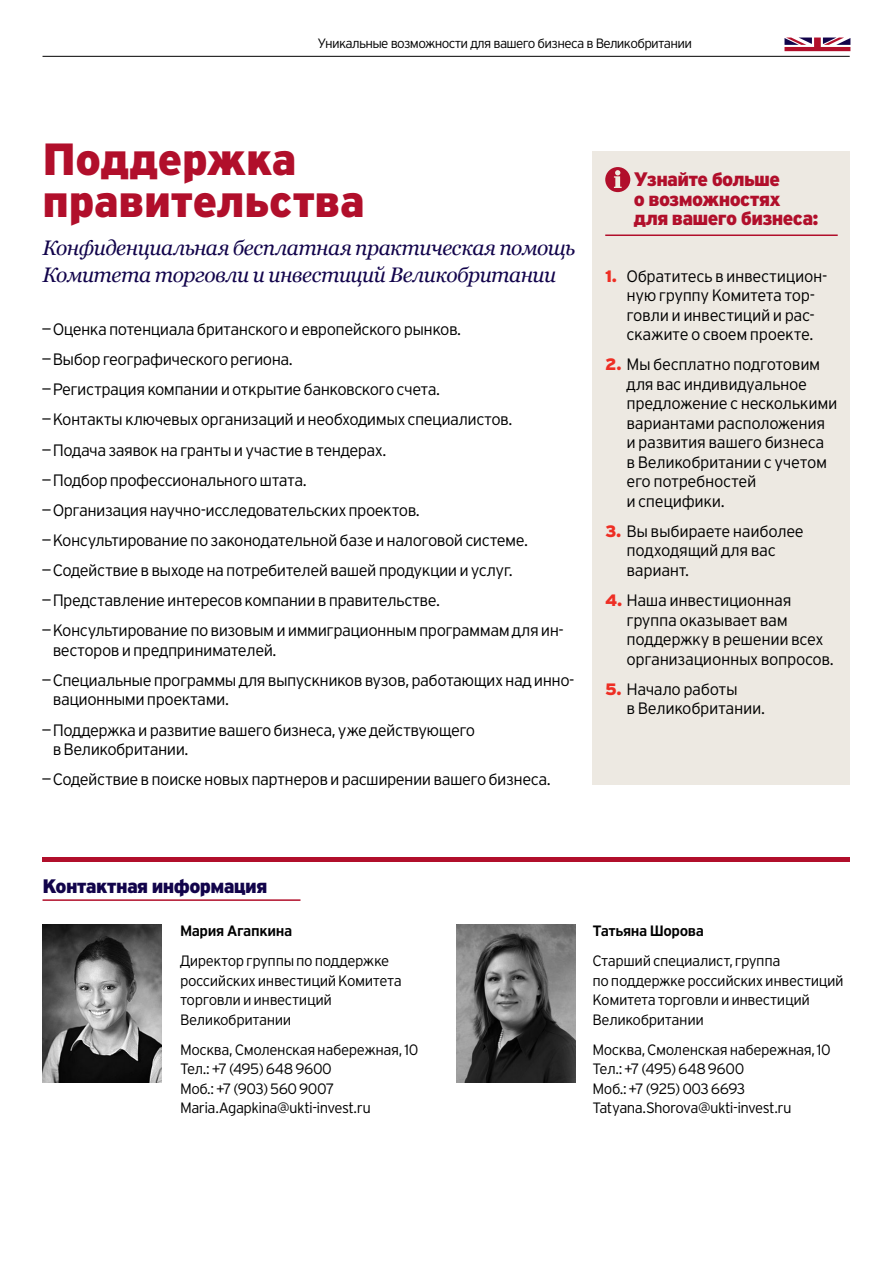
<style>
.page{position:relative;width:893px;height:1263px;background:#fff}
.page>*{position:absolute;margin:0;border:0;box-sizing:border-box;transform-origin:0 0}
.t1{font:900 45px/42px "Inter Font";letter-spacing:-.01em;color:#b10f2b}
.t2{font:italic 21px/27px "Georgia";letter-spacing:-.025em;color:#12044b}
.t3{font:900 19.5px/19.5px "Inter Font";letter-spacing:-.035em;color:#b10f2b}
.t4{font:900 19.5px "Inter Font";letter-spacing:-.03em;color:#12044b}
.t5{font:300 16.5px/19.5px "Inter Font";letter-spacing:-.03em;color:#000}
.t6{font:300 15px/19.5px "Inter Font";letter-spacing:-.03em;color:#000}
.t7{font:700 15px "Inter Font";letter-spacing:-.025em;color:#000}
.t8{font:300 13.5px "Inter Font";letter-spacing:-.05em;color:#000}
.s1{font-weight:900;color:#ee2e24}
</style>
<div class="page">
<hr style="left:43px;top:56px;width:807px;height:1px;background:#000">
<svg style="left:784px;top:38px;width:66px;height:13px"></svg>
<div style="left:592px;top:151px;width:258px;height:633px;background:#ede9e2"></div>
<hr style="left:605px;top:234px;width:233px;height:2px;background:#b10f2b">
<div style="left:605px;top:167px;width:25px;height:25px;background:#b10f2b;border-radius:50%"></div>
<svg style="left:614px;top:170px;width:8px;height:18px"></svg>
<hr style="left:43px;top:899px;width:257px;height:2px;background:#b10f2b">
<img style="left:43px;top:925px;width:119px;height:157px">
<img style="left:457px;top:925px;width:118px;height:157px">
<div style="left:43px;top:857px;width:807px;height:5px;background:#b10f2b"></div>
<p class="t8" style="left:317px;top:36px;width:376px">Уникальные возможности для вашего бизнеса в Великобритании</p>
<h1 class="t1" style="left:43px;top:138px;width:324px">Поддержка правительства</h1>
<p class="t2" style="left:43px;top:233px;width:534px">Конфиденциальная бесплатная практическая помощь<br>Комитета торговли и инвестиций Великобритании</p>
<p class="t5" style="left:43px;top:319px;width:420px">– Оценка потенциала британского и европейского рынков.</p>
<p class="t5" style="left:43px;top:349px;width:252px">– Выбор географического региона.</p>
<p class="t5" style="left:43px;top:380px;width:399px">– Регистрация компании и открытие банковского счета.</p>
<p class="t5" style="left:43px;top:410px;width:471px">– Контакты ключевых организаций и необходимых специалистов.</p>
<p class="t5" style="left:43px;top:440px;width:345px">– Подача заявок на гранты и участие в тендерах.</p>
<p class="t5" style="left:43px;top:470px;width:266px">– Подбор профессионального штата.</p>
<p class="t5" style="left:43px;top:500px;width:379px">– Организация научно-исследовательских проектов.</p>
<p class="t5" style="left:43px;top:530px;width:487px">– Консультирование по законодательной базе и налоговой системе.</p>
<p class="t5" style="left:43px;top:560px;width:472px">– Содействие в выходе на потребителей вашей продукции и услуг.</p>
<p class="t5" style="left:43px;top:590px;width:399px">– Представление интересов компании в правительстве.</p>
<p class="t5" style="left:53px;top:621px;width:513px;text-indent:-10px">– Консультирование по визовым и иммиграционным программам для ин&shy;весторов и предпринимателей.</p>
<p class="t5" style="left:53px;top:670px;width:523px;text-indent:-10px">– Специальные программы для выпускников вузов, работающих над инно&shy;вационными проектами.</p>
<p class="t5" style="left:53px;top:720px;width:424px;text-indent:-10px">– Поддержка и развитие вашего бизнеса, уже действующего в Великобритании.</p>
<p class="t5" style="left:43px;top:770px;width:510px">– Содействие в поиске новых партнеров и расширении вашего бизнеса.</p>
<p class="t3" style="left:634px;top:169px;width:186px">Узнайте больше<br>о возможностях для вашего бизнеса:</p>
<p class="t5" style="left:605px;top:266px;width:224px;text-align:center"><span class="s1">1.</span> Обратитесь в инвестицион&shy;ную группу Комитета тор&shy;говли и инвестиций и рас&shy;скажите о своем проекте.</p>
<p class="t5" style="left:626px;top:355px;width:212px;text-indent:-21px"><span class="s1">2.</span> Мы бесплатно подготовим для вас индивидуальное предложение с несколькими вариантами расположения и развития вашего бизнеса<br>в Великобритании с учетом его потребностей<br>и специфики.</p>
<p class="t5" style="left:626px;top:521px;width:179px;text-indent:-21px"><span class="s1">3.</span> Вы выбираете наиболее подходящий для вас вариант.</p>
<p class="t5" style="left:626px;top:590px;width:209px;text-indent:-21px"><span class="s1">4.</span> Наша инвестиционная группа оказывает вам поддержку в решении всех организационных вопросов.</p>
<p class="t5" style="left:626px;top:679px;width:140px;text-indent:-21px"><span class="s1">5.</span> Начало работы<br>в Великобритании.</p>
<p class="t4" style="left:43px;top:875px;width:226px">Контактная информация</p>
<p class="t7" style="left:180px;top:922px;width:114px">Мария Агапкина</p>
<p class="t6" style="left:180px;top:951px;width:223px">Директор группы по поддержке российских инвестиций Комитета торговли и инвестиций<br>Великобритании</p>
<p class="t6" style="left:180px;top:1039px;width:240px">Москва, Смоленская набережная, 10<br>Тел.: +7 (495) 648 9600<br>Моб.: +7 (903) 560 9007<br>Maria.Agapkina@ukti-invest.ru</p>
<p class="t7" style="left:592px;top:922px;width:113px">Татьяна Шорова</p>
<p class="t6" style="left:592px;top:951px;width:253px">Старший специалист, группа<br>по поддержке российских инвестиций<br>Комитета торговли и инвестиций<br>Великобритании</p>
<p class="t6" style="left:592px;top:1039px;width:240px">Москва, Смоленская набережная, 10<br>Тел.: +7 (495) 648 9600<br>Моб.: +7 (925) 003 6693<br>Tatyana.Shorova@ukti-invest.ru</p>
</div>
